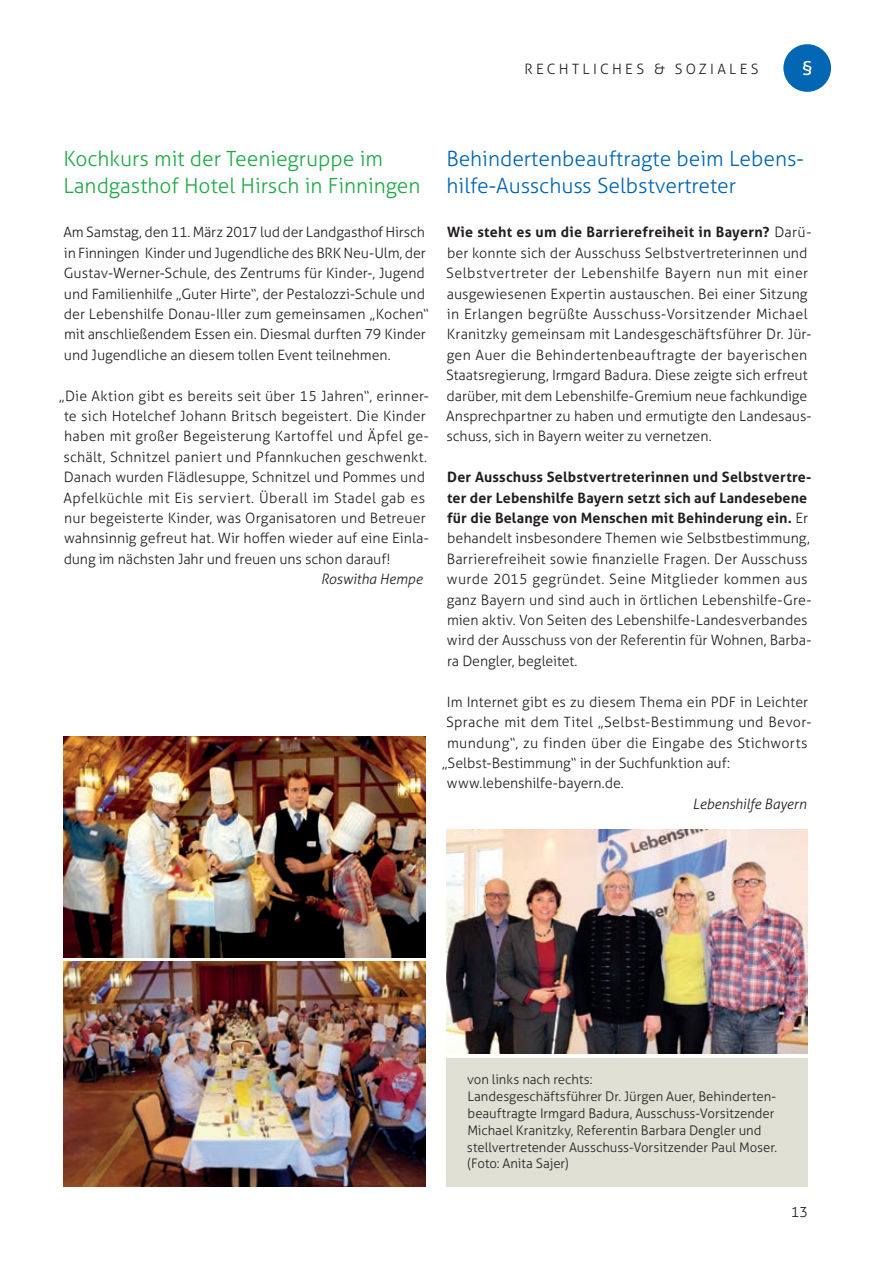
<style>
.page{position:relative;width:893px;height:1263px;background:#fff}
.page>*{position:absolute;margin:0;border:0;box-sizing:border-box;transform-origin:0 0}
.t1{font:300 21px/27px "Aller";color:#0166b3}
.t2{font:300 21px/27px "Aller";color:#1faa48}
.t3{font:300 14.25px/20.4px "Aller";letter-spacing:.005em;color:#231f20}
.t4{font:italic 300 14.25px "Aller";letter-spacing:-.005em;color:#231f20}
.t5{font:300 13.2px/16.8px "Aller";color:#231f20}
.s1{font-weight:700}
</style>
<div class="page">
<img style="left:63px;top:962px;width:362px;height:225px">
<img style="left:63px;top:737px;width:362px;height:221px">
<div style="left:783px;top:44px;width:48px;height:48px;background:#0166b3;border-radius:50%"></div>
<svg style="left:803px;top:61px;width:8px;height:14px"></svg>
<img style="left:446px;top:829px;width:362px;height:225px">
<div style="left:446px;top:1058px;width:362px;height:128px;background:#e0dfd3"></div>
<p class="t3" style="left:525px;top:59px;width:34px">Rechtlich</p>
<p class="t3" style="left:625px;top:59px;width:72px">es &amp; sozial</p>
<p class="t3" style="left:740px;top:59px;width:20px">es</p>
<h1 class="t2" style="left:63px;top:145px;width:359px">Kochkurs mit der Teeniegruppe im<br>Landgasthof Hotel Hirsch in Finningen</h1>
<p class="t3" style="left:63px;top:222px;width:367px">Am Samstag, den 11. März 2017 lud der Landgasthof Hirsch in Finningen Kinder und Jugendliche des BRK Neu-U lm, der Gustav-Werner-Schule, des Zentrums für Kinder-, Jugend und Familienhilfe „Guter Hirte“, der Pestalozzi-Schule und der Lebenshilfe Donau-Iller zum gemeinsamen „Kochen“ mit anschließendem Essen ein. Diesmal durften 79 Kinder und Jugendliche an diesem tollen Event teilnehmen.</p>
<p class="t3" style="left:63px;top:385px;width:367px;text-indent:-4px">„Die Aktion gibt es bereits seit über 15 Jahren“, erinner&shy;te sich Hotelchef Johann Britsch begeistert. Die Kinder haben mit großer Begeisterung Kartoffel und Äpfel ge&shy;schält, Schnitzel paniert und Pfannkuchen geschwenkt.<br>Danach wurden Flädlesuppe, Schnitzel und Pommes und Apfelküchle mit Eis serviert. Überall im Stadel gab es nur begeisterte Kinder, was Organisatoren und Betreuer wahnsinnig gefreut hat. Wir hoffen wieder auf eine Einla&shy;dung im nächsten Jahr und freuen uns schon darauf!</p>
<p class="t4" style="left:321px;top:571px;width:103px">Roswitha Hempe</p>
<h1 class="t1" style="left:446px;top:145px;width:359px">Behindertenbeauftragte beim Lebens&shy;hilfe-Ausschuss Selbstvertreter</h1>
<p class="t3" style="left:446px;top:222px;width:367px"><span class="s1">Wie steht es um die Barrierefreiheit in Bayern?</span> Darü&shy;ber konnte sich der Ausschuss Selbstvertreterinnen und Selbstvertreter der Lebenshilfe Bayern nun mit einer ausgewiesenen Expertin austauschen. Bei einer Sitzung in Erlangen begrüßte Ausschuss-Vorsitzender Michael Kranitzky gemeinsam mit Landesgeschäftsführer Dr. Jür&shy;gen Auer die Behindertenbeauftragte der bayerischen Staatsregierung, Irmgard Badura. Diese zeigte sich erfreut darüber, mit dem Lebenshilfe-G remium neue fachkundige Ansprechpartner zu haben und ermutigte den Landesaus&shy;schuss, sich in Bayern weiter zu vernetzen.</p>
<p class="t3" style="left:447px;top:467px;width:366px"><span class="s1">Der Ausschuss Selbstvertreterinnen und Selbstvertre&shy;ter der Lebenshilfe Bayern setzt sich auf Landesebene für die Belange von Menschen mit Behinderung ein.</span> Er behandelt insbesondere Themen wie Selbstbestimmung, Barrierefreiheit sowie finanzielle Fragen. Der Ausschuss wurde 2015 gegründet. Seine Mitglieder kommen aus ganz Bayern und sind auch in örtlichen Lebenshilfe-Gre&shy;mien aktiv. Von Seiten des Lebenshilfe-Landesverbandes wird der Ausschuss von der Referentin für Wohnen, Barba&shy;ra Dengler, begleitet.</p>
<p class="t3" style="left:447px;top:691px;width:363px">Im Internet gibt es zu diesem Thema ein PDF in Leichter</p>
<p class="t3" style="left:446px;top:712px;width:367px">Sprache mit dem Titel „Selbst-Bestimmung und Bevor-</p>
<p class="t3" style="left:447px;top:732px;width:362px">mundung“, zu finden über die Eingabe des Stichworts</p>
<p class="t3" style="left:442px;top:753px;width:290px">„Selbst-Bestimmung“ in der Suchfunktion auf:</p>
<p class="t3" style="left:447px;top:773px;width:178px">www.lebenshilfe-bayern.de.</p>
<p class="t4" style="left:693px;top:795px;width:115px">Lebenshilfe Bayern</p>
<p class="t5" style="left:467px;top:1071px;width:312px">von links nach rechts:<br>Landesgeschäftsführer Dr. Jürgen Auer, Behinderten&shy;beauftragte Irmgard Badura, Ausschuss-Vorsitzender Michael Kranitzky, Referentin Barbara Dengler und stellvertretender Ausschuss-Vorsitzender Paul Moser. (Foto: Anita Sajer)</p>
<p class="t3" style="left:791px;top:1202px;width:19px">13</p>
</div>
